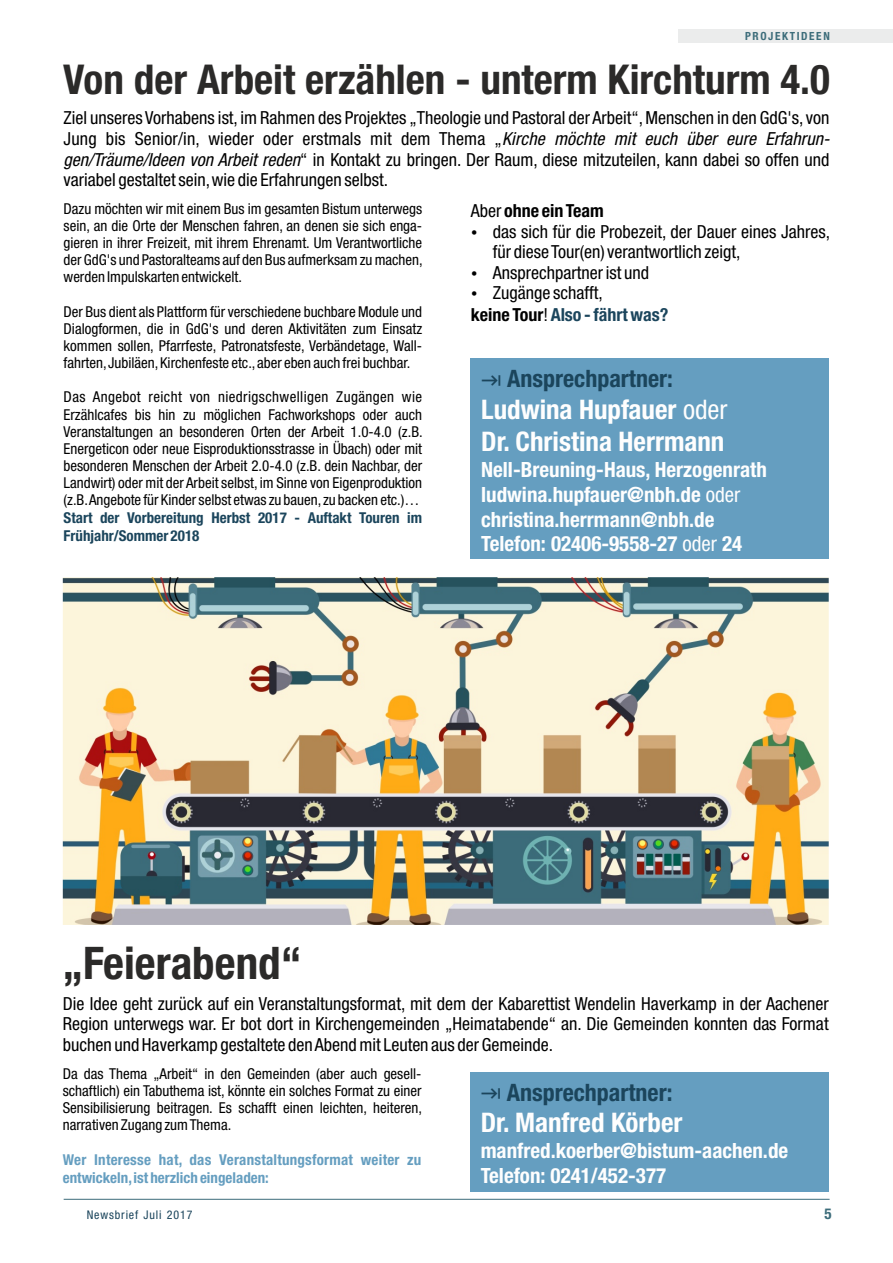
<style>
.page{position:relative;width:893px;height:1263px;background:#fff}
.page>*{position:absolute;margin:0;border:0;box-sizing:border-box;transform-origin:0 0}
.t1{font:700 condensed 45px "Helvetica Neue";color:#2b2a29}
.t2{font:700 condensed 41.1px "Helvetica Neue";color:#2b2a29}
.t3{font:700 condensed 27px/32px "Helvetica Neue";color:#fefefe}
.t4{font:700 condensed 24px "Helvetica Neue";color:#1b455c}
.t5{font:700 condensed 21px/24.9px "Helvetica Neue";color:#fefefe}
.t6{font:condensed 18px/20.5px "Helvetica Neue";color:#000;text-align:justify}
.t7{font:700 condensed 18px "Helvetica Neue";color:#1b455c}
.t8{font:700 condensed 18px "Helvetica Neue";color:#000}
.t9{font:condensed 15px/17.1px "Helvetica Neue";color:#000;text-align:justify}
.t10{font:700 condensed 15px/17.7px "Helvetica Neue";letter-spacing:.015em;color:#659ec0}
.t11{font:700 condensed 15px/17.7px "Helvetica Neue";color:#1b455c}
.t12{font:700 condensed 15px "Helvetica Neue LT Std";color:#3c6c7a}
.t13{font:condensed 12px "Helvetica Neue LT Std";letter-spacing:.07em;color:#1b455c}
.t14{font:700 condensed 11.25px "Helvetica Neue";letter-spacing:.145em;color:#3c6c7a}
.s1{font-style:italic}
.s2{font-weight:400}
.s3{color:#000}
.s4{font-weight:400;color:#000}
</style>
<div class="page">
<div style="left:470px;top:1072px;width:359px;height:119px;background:#659ec0"></div>
<div style="left:679px;top:29px;width:214px;height:14px;background:#ebecec"></div>
<hr style="left:64px;top:1199px;width:766px;height:1px;background:#3c6c7a">
<img style="left:63px;top:577px;width:766px;height:348px">
<div style="left:470px;top:359px;width:359px;height:200px;background:#659ec0"></div>
<p class="t14" style="left:745px;top:29px;width:86px">PROJEKTIDEEN</p>
<h2 class="t2" style="left:63px;top:54px;width:768px">Von der Arbeit erzählen - unterm Kirchturm 4.0</h2>
<p class="t6" style="left:64px;top:108px;width:768px">Ziel unseres Vorhabens ist, im Rahmen des Projektes „Theologie und Pastoral der Arbeit“,Menschen in den GdG's, von Jung bis Senior/in, wieder oder erstmals mit dem Thema „<span class="s1">Kirche möchte mit euch über eure Erfahrun&shy;gen/Träume/Ideen von Arbeit reden</span>“ in Kontakt zu bringen. Der Raum, diese mitzuteilen, kann dabei so offen und variabel gestaltet sein,wie die Erfahrungen selbst.</p>
<p class="t9" style="left:64px;top:200px;width:361px">Dazu möchten wir mit einem Bus im gesamten Bistum unterwegs sein, an die Orte der Menschen fahren, an denen sie sich enga&shy;gieren in ihrer Freizeit, mit ihrem Ehrenamt. Um Verantwortliche der GdG's und Pastoralteams auf den Bus aufmerksam zu machen, werden Impulskarten entwickelt.</p>
<p class="t9" style="left:64px;top:303px;width:360px">Der Bus dient als Plattform für verschiedene buchbare Module und Dialogformen, die in GdG's und deren Aktivitäten zum Einsatz kommen sollen, Pfarrfeste, Patronatsfeste, Verbändetage, Wall&shy;fahrten,Jubiläen,Kirchenfeste etc.,aber eben auch frei buchbar.</p>
<p class="t9" style="left:64px;top:388px;width:361px">Das Angebot reicht von niedrigschwelligen Zugängen wie Erzählcafes bis hin zu möglichen Fachworkshops oder auch Veranstaltungen an besonderen Orten der Arbeit 1.0-4.0 (z.B.<br>Energeticon oder neue Eisproduktionsstrasse in Übach) oder mit besonderen Menschen der Arbeit 2.0-4.0 (z.B. dein Nachbar, der Landwirt) oder mit der Arbeit selbst, im Sinne von Eigenproduktion (z.B.Angebote für Kinder selbst etwas zu bauen,zu backen etc.)…</p>
<p class="t11" style="left:64px;top:508px;width:360px">Start der Vorbereitung Herbst 2017 - Auftakt Touren im<br>Frühjahr/Sommer 2018</p>
<p class="t8" style="left:471px;top:200px;width:135px"><span class="s2">Aber</span> ohne ein Team</p>
<p class="t6" style="left:493px;top:221px;width:339px">das sich für die Probezeit, der Dauer eines Jahres,</p>
<p class="t6" style="left:493px;top:241px;width:249px">für diese Tour(en) verantwortlich zeigt,</p>
<p class="t6" style="left:493px;top:262px;width:158px">Ansprechpartner ist und</p>
<p class="t6" style="left:493px;top:283px;width:111px">Zugänge schafft,</p>
<p class="t7" style="left:471px;top:303px;width:199px"><span class="s3">keine Tour</span><span class="s4">!</span> Also - fährt was?</p>
<h3 class="t4" style="left:507px;top:364px;width:167px">Ansprechpartner:</h3>
<h3 class="t3" style="left:481px;top:393px;width:248px">Ludwina Hupfauer <span class="s2">oder<br></span>Dr. Christina Herrmann</h3>
<h3 class="t5" style="left:481px;top:457px;width:287px">Nell-Breuning-Haus, Herzogenrath ludwina.hupfauer@nbh.de <span class="s2">oder </span>christina.herrmann@nbh.de<br>Telefon: 02406-9558-27 <span class="s2">oder</span> 24</h3>
<h1 class="t1" style="left:62px;top:935px;width:241px">„Feierabend“</h1>
<p class="t6" style="left:63px;top:993px;width:767px">Die Idee geht zurück auf ein Veranstaltungsformat, mit dem der Kabarettist Wendelin Haverkamp in der Aachener Region unterwegs war. Er bot dort in Kirchengemeinden „Heimatabende“ an. Die Gemeinden konnten das Format buchen und Haverkamp gestaltete den Abend mit Leuten aus der Gemeinde.</p>
<p class="t9" style="left:63px;top:1065px;width:361px">Da das Thema „Arbeit“ in den Gemeinden (aber auch gesell&shy;schaftlich) ein Tabuthema ist, könnte ein solches Format zu einer Sensibilisierung beitragen. Es schafft einen leichten, heiteren, narrativen Zugang zum Thema.</p>
<p class="t10" style="left:63px;top:1151px;width:360px">Wer Interesse hat, das Veranstaltungsformat weiter zu entwickeln,ist herzlich eingeladen:</p>
<h3 class="t4" style="left:507px;top:1077px;width:167px">Ansprechpartner:</h3>
<h3 class="t3" style="left:481px;top:1106px;width:203px">Dr. Manfred Körber</h3>
<h3 class="t5" style="left:481px;top:1138px;width:309px">manfred.koerber@bistum-aachen.de<br>Telefon: 0241/452-377</h3>
<p class="t13" style="left:87px;top:1210px;width:107px">Newsbrief Juli 2017</p>
<p class="t12" style="left:824px;top:1208px;width:9px">5</p>
</div>
